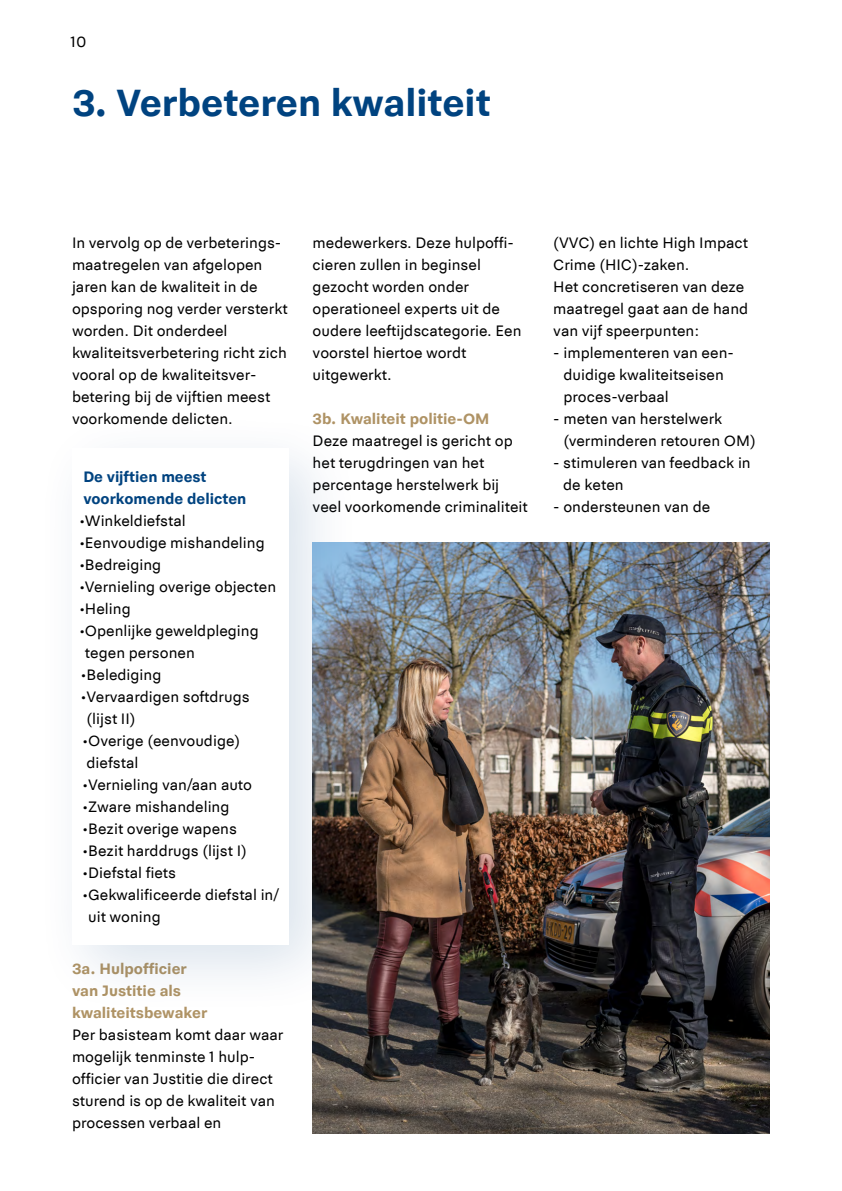
<style>
.page{position:relative;width:842px;height:1191px;background:#fff}
.page>*{position:absolute;margin:0;border:0;box-sizing:border-box;transform-origin:0 0}
.t1{font:700 40px "Politie Sans";color:#004380}
.t2{font:16px/22px "Politie Sans";color:#000}
.t3{font:700 16px/22px "Politie Sans";color:#af9365}
.t4{font:700 16px/22px "Politie Sans";color:#004380}
</style>
<div class="page">
<img style="left:313px;top:543px;width:457px;height:590px">
<div style="left:34px;top:410px;width:328px;height:607px;background:#004380;opacity:.15"></div>
<div style="left:72px;top:448px;width:217px;height:496px;background:#fff"></div>
<p class="t2" style="left:70px;top:31px;width:18px">10</p>
<h1 class="t1" style="left:72px;top:79px;width:420px">3. Verbeteren kwaliteit</h1>
<p class="t2" style="left:72px;top:232px;width:217px">In vervolg op de verbeterings&shy;maatregelen van afgelopen jaren kan de kwaliteit in de opsporing nog verder versterkt worden. Dit onderdeel kwaliteitsverbetering richt zich vooral op de kwaliteitsver&shy;betering bij de vijftien meest voorkomende delicten.</p>
<p class="t4" style="left:83px;top:466px;width:164px">De vijftien meest voorkomende delicten</p>
<p class="t2" style="left:79px;top:510px;width:108px">•Winkeldiefstal</p>
<p class="t2" style="left:79px;top:532px;width:187px">•Eenvoudige mishandeling</p>
<p class="t2" style="left:79px;top:554px;width:83px">•Bedreiging</p>
<p class="t2" style="left:79px;top:576px;width:198px">•Vernieling overige objecten</p>
<p class="t2" style="left:79px;top:598px;width:53px">•Heling</p>
<p class="t2" style="left:85px;top:620px;width:175px;text-indent:-6px">•Openlijke geweldpleging tegen personen</p>
<p class="t2" style="left:81px;top:664px;width:82px">•Belediging</p>
<p class="t2" style="left:87px;top:686px;width:165px;text-indent:-6px">•Vervaardigen softdrugs (lijst II)</p>
<p class="t2" style="left:83px;top:730px;width:159px">•Overige (eenvoudige) diefstal</p>
<p class="t2" style="left:83px;top:774px;width:171px">•Vernieling van/aan auto</p>
<p class="t2" style="left:83px;top:796px;width:148px">•Zware mishandeling</p>
<p class="t2" style="left:83px;top:818px;width:156px">•Bezit overige wapens</p>
<p class="t2" style="left:83px;top:840px;width:166px">•Bezit harddrugs (lijst I)</p>
<p class="t2" style="left:83px;top:862px;width:95px">•Diefstal fiets</p>
<p class="t2" style="left:88px;top:884px;width:192px;text-indent:-6px">•Gekwalificeerde diefstal in/ uit woning</p>
<p class="t3" style="left:72px;top:958px;width:137px">3a. Hulpofficier van Justitie als kwaliteitsbewaker</p>
<p class="t2" style="left:72px;top:1024px;width:213px">Per basisteam komt daar waar mogelijk tenminste 1 hulp&shy;officier van Justitie die direct sturend is op de kwaliteit van processen verbaal en</p>
<p class="t2" style="left:313px;top:232px;width:210px">medewerkers. Deze hulpoffi&shy;cieren zullen in beginsel gezocht worden onder operationeel experts uit de oudere leeftijdscategorie. Een voorstel hiertoe wordt uitgewerkt.</p>
<p class="t3" style="left:313px;top:408px;width:178px">3b. Kwaliteit politie-OM</p>
<p class="t2" style="left:313px;top:430px;width:217px">Deze maatregel is gericht op het terugdringen van het percentage herstelwerk bij veel voorkomende criminaliteit</p>
<p class="t2" style="left:553px;top:232px;width:196px">(VVC) en lichte High Impact<br>Crime (HIC)-zaken.<br>Het concretiseren van deze maatregel gaat aan de hand van vijf speerpunten:</p>
<p class="t2" style="left:563px;top:342px;width:172px;text-indent:-10px">- implementeren van een&shy;duidige kwaliteitseisen proces-verbaal</p>
<p class="t2" style="left:563px;top:408px;width:194px;text-indent:-10px">- meten van herstelwerk (verminderen retouren OM)</p>
<p class="t2" style="left:563px;top:452px;width:189px;text-indent:-10px">- stimuleren van feedback in de keten</p>
<p class="t2" style="left:553px;top:496px;width:158px">- ondersteunen van de</p>
</div>
